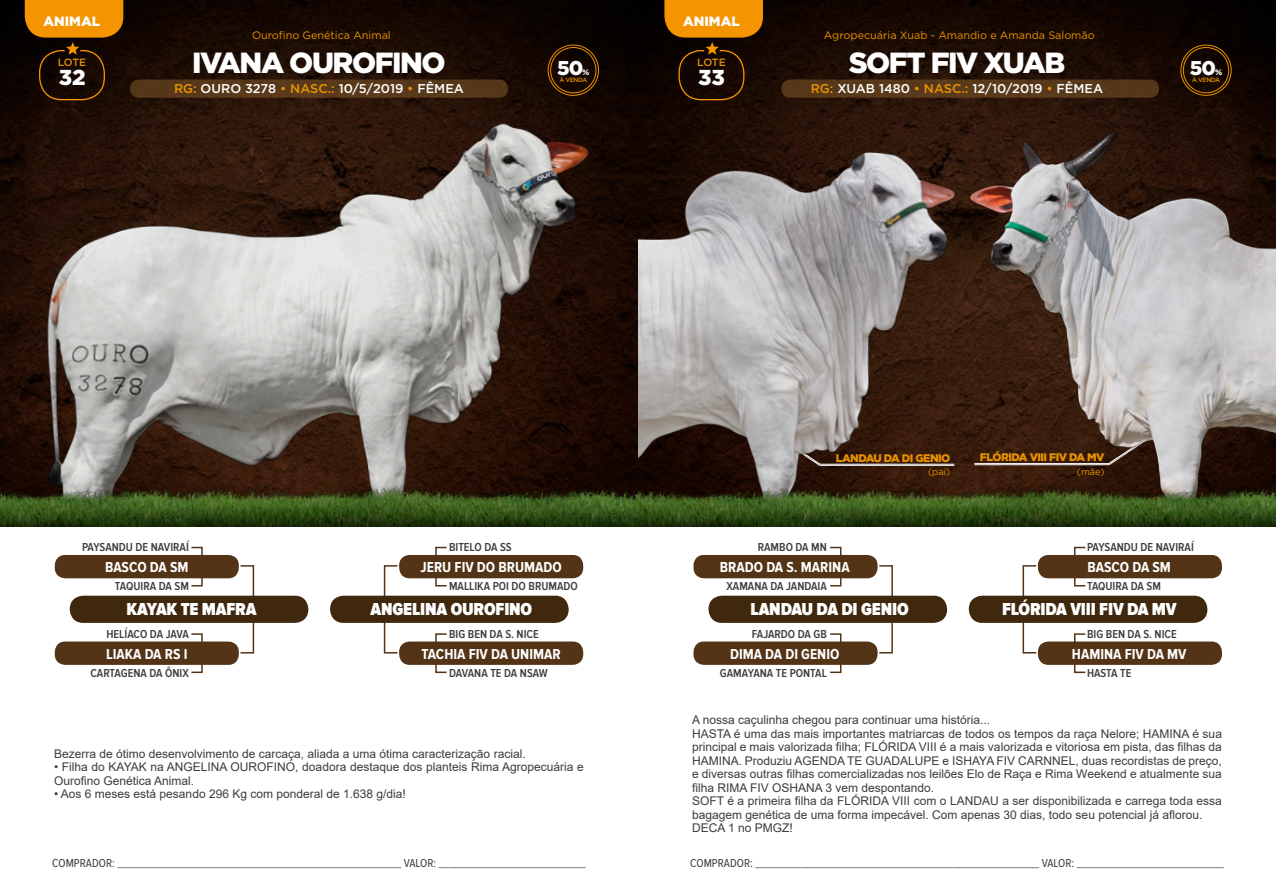
<style>
.page{position:relative;width:1276px;height:893px;background:#fff}
.page>*{position:absolute;margin:0;border:0;box-sizing:border-box;transform-origin:0 0}
.t1{font:900 29.1px "Gotham";letter-spacing:-.05em;color:#fff}
.t2{font:900 21.6px "Gotham";color:#fff}
.t3{font:900 19.95px "Gotham";color:#fff}
.t4{font:900 18px "Proxima Nova Cond";letter-spacing:-.01em;color:#fff}
.t5{font:700 15px "Proxima Nova Cond";color:#fff}
.t6{font:900 13.5px "Gotham";color:#fff}
.t7{font:500 12.75px "Gotham";color:#fff}
.t8{font:12px/13.5px "Arial";color:#3c3c3a}
.t9{font:600 12px "Proxima Nova Cond";color:#3c3c3a}
.t10{font:12px "Proxima Nova Cond";color:#3c3c3a}
.t11{font:900 10.95px "Gotham";letter-spacing:-.05em;color:#e89200}
.t12{font:10.8px "Gotham";color:#e89200}
.t13{font:500 10.5px "Gotham";letter-spacing:-.04em;color:#de9305}
.t14{font:9.3px "Gotham";color:#e89200}
.t15{font:900 7.95px "Gotham";color:#fff}
.t16{font:500 6.15px "Gotham";letter-spacing:-.05em;color:#e89200}
.s1{color:#e89200}
</style>
<div class="page">
<img style="left:0;top:0;width:1276px;height:479px">
<div style="left:130px;top:80px;width:378px;height:18px;background:#58391a;border-radius:9px"></div>
<svg style="left:25px;top:0;width:98px;height:101px;background:#693c01"></svg>
<div style="left:384px;top:565px;width:14px;height:88px;border:2px solid #533417"></div>
<div style="left:435px;top:547px;width:12px;height:39px;border:2px solid #533417"></div>
<div style="left:435px;top:633px;width:12px;height:40px;border:2px solid #533417"></div>
<div style="left:240px;top:565px;width:14px;height:88px;border:2px solid #533417"></div>
<div style="left:191px;top:547px;width:12px;height:39px;border:2px solid #533417"></div>
<div style="left:191px;top:633px;width:12px;height:40px;border:2px solid #533417"></div>
<div style="left:399px;top:555px;width:184px;height:23px;background:#533417;border-radius:10px"></div>
<div style="left:399px;top:641px;width:184px;height:24px;background:#533417;border-radius:10px"></div>
<div style="left:55px;top:555px;width:184px;height:23px;background:#533417;border-radius:10px"></div>
<div style="left:55px;top:641px;width:184px;height:24px;background:#533417;border-radius:10px"></div>
<div style="left:70px;top:596px;width:238px;height:27px;background:#40280e;border-radius:14px"></div>
<div style="left:330px;top:596px;width:238px;height:27px;background:#40280e;border-radius:14px"></div>
<div style="left:781px;top:80px;width:378px;height:18px;background:#58391a;border-radius:9px"></div>
<svg style="left:664px;top:0;width:99px;height:101px;background:#683c01"></svg>
<div style="left:1022px;top:565px;width:15px;height:88px;border:2px solid #533417"></div>
<div style="left:1074px;top:547px;width:12px;height:39px;border:2px solid #533417"></div>
<div style="left:1074px;top:633px;width:12px;height:40px;border:2px solid #533417"></div>
<div style="left:878px;top:565px;width:15px;height:88px;border:2px solid #533417"></div>
<div style="left:829px;top:547px;width:12px;height:39px;border:2px solid #533417"></div>
<div style="left:829px;top:633px;width:12px;height:40px;border:2px solid #533417"></div>
<div style="left:1038px;top:555px;width:184px;height:23px;background:#533417;border-radius:10px"></div>
<div style="left:1038px;top:641px;width:184px;height:24px;background:#533417;border-radius:10px"></div>
<div style="left:693px;top:555px;width:184px;height:23px;background:#533417;border-radius:10px"></div>
<div style="left:693px;top:641px;width:184px;height:24px;background:#533417;border-radius:10px"></div>
<div style="left:708px;top:596px;width:239px;height:27px;background:#40280e;border-radius:14px"></div>
<div style="left:968px;top:596px;width:239px;height:27px;background:#40280e;border-radius:14px"></div>
<div style="left:550px;top:47px;width:46px;height:46px;border:1px solid #e89200;border-radius:50%"></div>
<div style="left:548px;top:45px;width:51px;height:51px;border:1px solid #e89200;border-radius:50%"></div>
<div style="left:1183px;top:47px;width:46px;height:46px;border:1px solid #e89200;border-radius:50%"></div>
<div style="left:1180px;top:45px;width:51px;height:51px;border:1px solid #e89200;border-radius:50%"></div>
<img style="left:14px;top:111px;width:585px;height:368px">
<img style="left:960px;top:125px;width:316px;height:354px">
<img style="left:638px;top:134px;width:328px;height:345px">
<img style="left:0;top:479px;width:1276px;height:47px">
<p class="t6" style="left:44px;top:13px;width:58px">ANIMAL</p>
<p class="t12" style="left:252px;top:29px;width:140px">Ourofino Genética Animal</p>
<p class="t6" style="left:683px;top:13px;width:58px">ANIMAL</p>
<p class="t12" style="left:824px;top:29px;width:272px">Agropecuária Xuab - Amandio e Amanda Salomão</p>
<p class="t1" style="left:192px;top:46px;width:255px">IVANA OUROFINO</p>
<p class="t7" style="left:174px;top:82px;width:291px"><span class="s1">RG:</span> OURO 3278 <span class="s1">• NASC.:</span> 10/5/2019 <span class="s1">•</span> FÊMEA</p>
<p class="t1" style="left:848px;top:46px;width:218px">SOFT FIV XUAB</p>
<p class="t7" style="left:810px;top:82px;width:294px"><span class="s1">RG:</span> XUAB 1480 <span class="s1">• NASC.:</span> 12/10/2019 <span class="s1">•</span> FÊMEA</p>
<p class="t13" style="left:58px;top:56px;width:30px">LOTE</p>
<p class="t13" style="left:697px;top:56px;width:30px">LOTE</p>
<p class="t3" style="left:557px;top:56px;width:28px">50</p>
<p class="t15" style="left:582px;top:68px;width:9px">%</p>
<p class="t16" style="left:559px;top:76px;width:29px">À VENDA</p>
<p class="t3" style="left:1190px;top:56px;width:28px">50</p>
<p class="t15" style="left:1215px;top:68px;width:9px">%</p>
<p class="t2" style="left:59px;top:65px;width:28px">32</p>
<p class="t16" style="left:1192px;top:76px;width:29px">À VENDA</p>
<p class="t2" style="left:698px;top:65px;width:28px">33</p>
<p class="t11" style="left:836px;top:451px;width:116px">LANDAU DA DI GENIO</p>
<p class="t14" style="left:928px;top:467px;width:24px">(pai)</p>
<p class="t11" style="left:979px;top:451px;width:126px">FLÓRIDA VIII FIV DA MV</p>
<p class="t14" style="left:1077px;top:466px;width:29px">(mãe)</p>
<p class="t9" style="left:82px;top:540px;width:108px">PAYSANDU DE NAVIRAÍ</p>
<p class="t9" style="left:449px;top:540px;width:64px">BITELO DA SS</p>
<p class="t9" style="left:758px;top:540px;width:71px">RAMBO DA MN</p>
<p class="t9" style="left:1087px;top:540px;width:108px">PAYSANDU DE NAVIRAÍ</p>
<p class="t5" style="left:105px;top:559px;width:85px">BASCO DA SM</p>
<p class="t5" style="left:420px;top:559px;width:143px">JERU FIV DO BRUMADO</p>
<p class="t5" style="left:720px;top:559px;width:131px">BRADO DA S. MARINA</p>
<p class="t5" style="left:1087px;top:559px;width:85px">BASCO DA SM</p>
<p class="t9" style="left:115px;top:579px;width:75px">TAQUIRA DA SM</p>
<p class="t9" style="left:449px;top:579px;width:130px">MALLIKA POI DO BRUMADO</p>
<p class="t9" style="left:726px;top:579px;width:102px">XAMANA DA JANDAIA</p>
<p class="t9" style="left:1087px;top:579px;width:75px">TAQUIRA DA SM</p>
<p class="t4" style="left:127px;top:599px;width:131px">KAYAK TE MAFRA</p>
<p class="t4" style="left:370px;top:599px;width:163px">ANGELINA OUROFINO</p>
<p class="t4" style="left:750px;top:599px;width:160px">LANDAU DA DI GENIO</p>
<p class="t4" style="left:1002px;top:599px;width:176px">FLÓRIDA VIII FIV DA MV</p>
<p class="t9" style="left:106px;top:627px;width:84px">HELÍACO DA JAVA</p>
<p class="t9" style="left:449px;top:627px;width:91px">BIG BEN DA S. NICE</p>
<p class="t9" style="left:751px;top:627px;width:77px">FAJARDO DA GB</p>
<p class="t9" style="left:1087px;top:627px;width:91px">BIG BEN DA S. NICE</p>
<p class="t5" style="left:106px;top:645px;width:83px">LIAKA DA RS I</p>
<p class="t5" style="left:421px;top:645px;width:141px">TACHIA FIV DA UNIMAR</p>
<p class="t5" style="left:730px;top:645px;width:111px">DIMA DA DI GENIO</p>
<p class="t5" style="left:1072px;top:645px;width:116px">HAMINA FIV DA MV</p>
<p class="t9" style="left:90px;top:666px;width:100px">CARTAGENA DA ÔNIX</p>
<p class="t9" style="left:449px;top:666px;width:100px">DAVANA TE DA NSAW</p>
<p class="t9" style="left:720px;top:666px;width:108px">GAMAYANA TE PONTAL</p>
<p class="t9" style="left:1087px;top:666px;width:46px">HASTA TE</p>
<p class="t8" style="left:54px;top:747px;width:473px">Bezerra de ótimo desenvolvimento de carcaça, aliada a uma ótima caracterização racial.</p>
<p class="t8" style="left:54px;top:760px;width:531px">• Filha do KAYAK na ANGELINA OUROFINO, doadora destaque dos planteis Rima Agropecuária e<br>Ourofino Genética Animal.</p>
<p class="t8" style="left:54px;top:787px;width:353px">• Aos 6 meses está pesando 296 Kg com ponderal de 1.638 g/dia!</p>
<p class="t8" style="left:692px;top:713px;width:300px">A nossa caçulinha chegou para continuar uma história...</p>
<p class="t8" style="left:692px;top:727px;width:531px;text-align:justify">HASTA é uma das mais importantes matriarcas de todos os tempos da raça Nelore; HAMINA é sua principal e mais valorizada filha; FLÓRIDA VIII é a mais valorizada e vitoriosa em pista, das filhas da HAMINA. Produziu AGENDA TE GUADALUPE e ISHAYA FIV CARNNEL, duas recordistas de preço, e diversas outras filhas comercializadas nos leilões Elo de Raça e Rima Weekend e atualmente sua filha RIMA FIV OSHANA 3 vem despontando.</p>
<p class="t8" style="left:692px;top:794px;width:531px">SOFT é a primeira filha da FLÓRIDA VIII com o LANDAU a ser disponibilizada e carrega toda essa bagagem genética de uma forma impecável. Com apenas 30 dias, todo seu potencial já aflorou.</p>
<p class="t8" style="left:692px;top:821px;width:102px">DECA 1 no PMGZ!</p>
<p class="t10" style="left:52px;top:856px;width:535px">COMPRADOR: ________________________________________________________ VALOR: _____________________________</p>
<p class="t10" style="left:690px;top:856px;width:535px">COMPRADOR: ________________________________________________________ VALOR: _____________________________</p>
</div>
